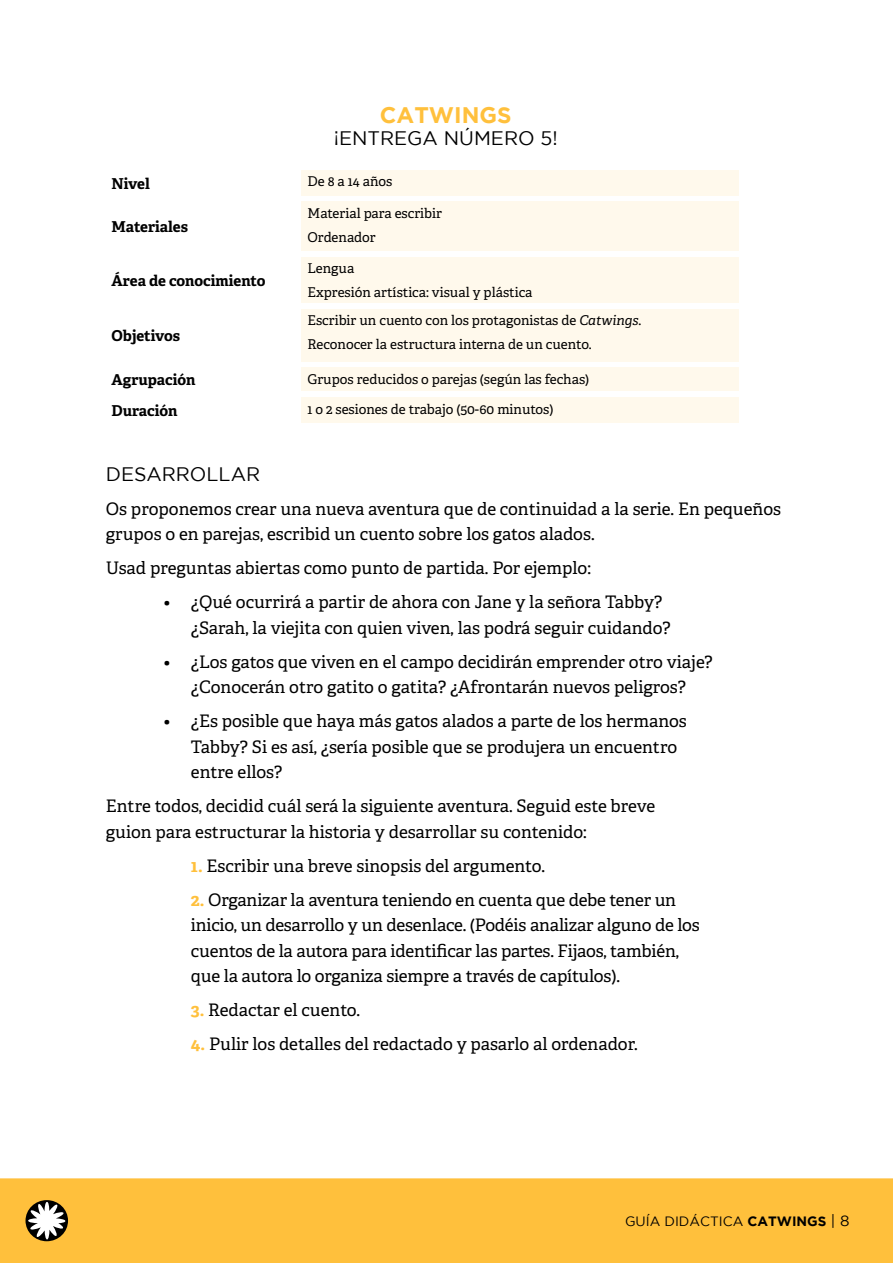
<style>
.page{position:relative;width:893px;height:1263px;background:#fff}
.page>*{position:absolute;margin:0;border:0;box-sizing:border-box;transform-origin:0 0}
.t1{font:700 22.5px "Gotham";color:#ffc03c}
.t2{font:19.5px "Gotham";color:#000}
.t3{font:17.25px/25.5px "Adelle PE";letter-spacing:-.005em;color:#000}
.t4{font:700 15px "Adelle PE";letter-spacing:-.005em;color:#000}
.t5{font:13.5px/23.7px "Adelle PE";color:#000}
.t6{font:13.5px "Gotham";color:#000}
.s1{font-style:italic}
.s2{font-weight:700;color:#ffc03c}
.s3{font-weight:700}
.s4{font-size:15px}
</style>
<div class="page">
<div style="left:0;top:1178px;width:893px;height:85px;background:#ffc03c"></div>
<div style="left:301px;top:170px;width:438px;height:26px;background:#fff9ec"></div>
<div style="left:301px;top:202px;width:438px;height:49px;background:#fff9ec"></div>
<div style="left:301px;top:257px;width:438px;height:46px;background:#fff9ec"></div>
<div style="left:301px;top:309px;width:438px;height:53px;background:#fff9ec"></div>
<div style="left:301px;top:368px;width:438px;height:23px;background:#fff9ec"></div>
<div style="left:301px;top:398px;width:438px;height:25px;background:#fff9ec"></div>
<svg style="left:26px;top:1200px;width:42px;height:41px"></svg>
<svg style="left:28px;top:1202px;width:37px;height:37px"></svg>
<h1 class="t1" style="left:380px;top:102px;width:133px">CATWINGS</h1>
<p class="t2" style="left:334px;top:128px;width:226px">¡ENTREGA NÚMERO 5!</p>
<p class="t4" style="left:112px;top:172px;width:40px">Nivel</p>
<p class="t5" style="left:307px;top:169px;width:86px">De 8 a 14 años</p>
<p class="t4" style="left:112px;top:216px;width:78px">Materiales</p>
<p class="t5" style="left:307px;top:201px;width:136px">Material para escribir<br>Ordenador</p>
<p class="t4" style="left:112px;top:269px;width:155px">Área de conocimiento</p>
<p class="t5" style="left:307px;top:256px;width:226px">Lengua<br>Expresión artística: visual y plástica</p>
<p class="t4" style="left:112px;top:325px;width:70px">Objetivos</p>
<p class="t5" style="left:307px;top:308px;width:335px">Escribir un cuento con los protagonistas de <span class="s1">Catwings</span>.<br>Reconocer la estructura interna de un cuento.</p>
<p class="t4" style="left:112px;top:369px;width:85px">Agrupación</p>
<p class="t5" style="left:307px;top:367px;width:283px">Grupos reducidos o parejas (según las fechas)</p>
<p class="t4" style="left:112px;top:400px;width:67px">Duración</p>
<p class="t5" style="left:307px;top:397px;width:248px">1 o 2 sesiones de trabajo (50-60 minutos)</p>
<p class="t2" style="left:106px;top:463px;width:156px">DESARROLLAR</p>
<p class="t3" style="left:106px;top:495px;width:677px">Os proponemos crear una nueva aventura que de continuidad a la serie. En pequeños grupos o en parejas, escribid un cuento sobre los gatos alados.</p>
<p class="t3" style="left:106px;top:554px;width:487px">Usad preguntas abiertas como punto de partida. Por ejemplo:</p>
<p class="t3" style="left:191px;top:588px;width:481px;text-indent:-27px">• ¿Qué ocurrirá a partir de ahora con Jane y la señora Tabby? ¿Sarah, la viejita con quien viven, las podrá seguir cuidando?</p>
<p class="t3" style="left:164px;top:648px;width:550px;text-align:center">• ¿Los gatos que viven en el campo decidirán emprender otro viaje? ¿Conocerán otro gatito o gatita? ¿Afrontarán nuevos peligros?</p>
<p class="t3" style="left:191px;top:707px;width:497px;text-indent:-27px">• ¿Es posible que haya más gatos alados a parte de los hermanos<br>Tabby? Si es así, ¿sería posible que se produjera un encuentro entre ellos?</p>
<p class="t3" style="left:106px;top:792px;width:551px">Entre todos, decidid cuál será la siguiente aventura. Seguid este breve guion para estructurar la historia y desarrollar su contenido:</p>
<p class="t3" style="left:191px;top:852px;width:356px"><span class="s2">1.</span> Escribir una breve sinopsis del argumento.</p>
<p class="t3" style="left:191px;top:886px;width:510px"><span class="s2">2.</span> Organizar la aventura teniendo en cuenta que debe tener un inicio, un desarrollo y un desenlace. (Podéis analizar alguno de los cuentos de la autora para identificar las partes. Fijaos, también, que la autora lo organiza siempre a través de capítulos).</p>
<p class="t3" style="left:191px;top:996px;width:171px"><span class="s2">3.</span> Redactar el cuento.</p>
<p class="t3" style="left:191px;top:1030px;width:448px"><span class="s2">4.</span> Pulir los detalles del redactado y pasarlo al ordenador.</p>
<p class="t6" style="left:625px;top:1214px;width:226px">GUÍA DIDÁCTICA <span class="s3">CATWINGS</span> <span class="s4">| 8</span></p>
</div>
